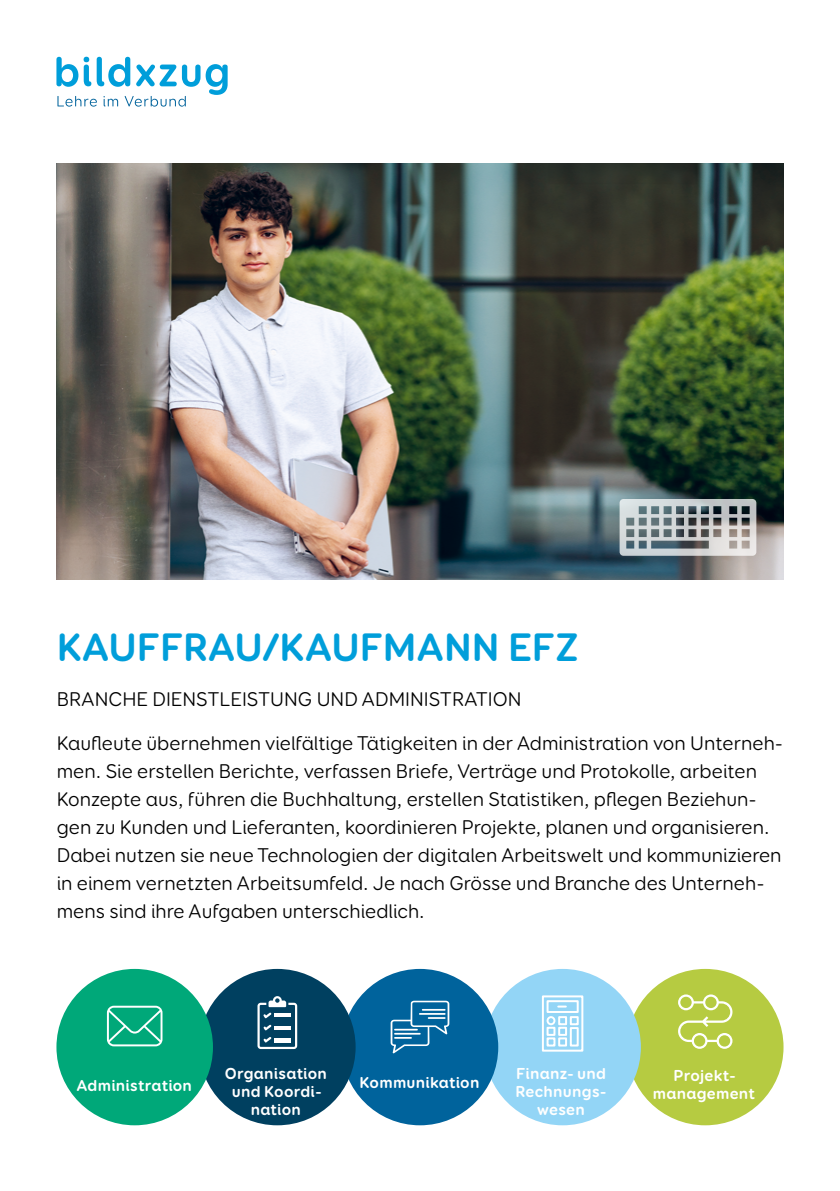
<style>
.page{position:relative;width:840px;height:1191px;background:#fff}
.page>*{position:absolute;margin:0;border:0;box-sizing:border-box;transform-origin:0 0}
.t1{font:700 40px "Booster Next FY";color:#009eda}
.t2{font:20px/28px "Booster Next FY";color:#000}
.t3{font:700 16px/18px "Booster Next FY";letter-spacing:.015em;color:#fff;text-align:center}
</style>
<div class="page">
<div style="left:626px;top:969px;width:157px;height:156px;background:#b6cb41;border-radius:50%"></div>
<svg style="left:678px;top:994px;width:54px;height:54px"></svg>
<div style="left:484px;top:969px;width:156px;height:156px;background:#93d5f6;border-radius:50%"></div>
<div style="left:341px;top:969px;width:157px;height:156px;background:#00639c;border-radius:50%"></div>
<div style="left:199px;top:969px;width:156px;height:156px;background:#004060;border-radius:50%"></div>
<div style="left:56px;top:969px;width:157px;height:156px;background:#00a879;border-radius:50%"></div>
<img style="left:56px;top:163px;width:726px;height:416px">
<svg style="left:56px;top:57px;width:171px;height:50px"></svg>
<svg style="left:619px;top:499px;width:137px;height:57px;background:#a6abad"></svg>
<svg style="left:541px;top:995px;width:43px;height:57px"></svg>
<svg style="left:107px;top:1005px;width:55px;height:41px"></svg>
<svg style="left:390px;top:1000px;width:59px;height:53px"></svg>
<svg style="left:257px;top:996px;width:40px;height:53px"></svg>
<h1 class="t1" style="left:57px;top:622px;width:523px">KAUFFRAU/KAUFMANN EFZ</h1>
<p class="t2" style="left:57px;top:685px;width:466px">BRANCHE DIENSTLEISTUNG UND ADMINISTRATION</p>
<p class="t2" style="left:57px;top:729px;width:727px">Kaufleute übernehmen vielfältige Tätigkeiten in der Administration von Unterneh&shy;men. Sie erstellen Berichte, verfassen Briefe, Verträge und Protokolle, arbeiten Konzepte aus, führen die Buchhaltung, erstellen Statistiken, pflegen Beziehun&shy;gen zu Kunden und Lieferanten, koordinieren Projekte, planen und organisieren.<br>Dabei nutzen sie neue Technologien der digitalen Arbeitswelt und kommunizieren in einem vernetzten Arbeitsumfeld. Je nach Grösse und Branche des Unterneh&shy;mens sind ihre Aufgaben unterschiedlich.</p>
<p class="t3" style="left:76px;top:1076px;width:117px">Administration</p>
<p class="t3" style="left:224px;top:1064px;width:104px">Organisation und Koordi&shy;nation</p>
<p class="t3" style="left:359px;top:1073px;width:121px">Kommunikation</p>
<p class="t3" style="left:515px;top:1064px;width:93px">Finanz- und<br>Rechnungs&shy;wesen</p>
<p class="t3" style="left:652px;top:1066px;width:103px">Projekt&shy;management</p>
</div>
